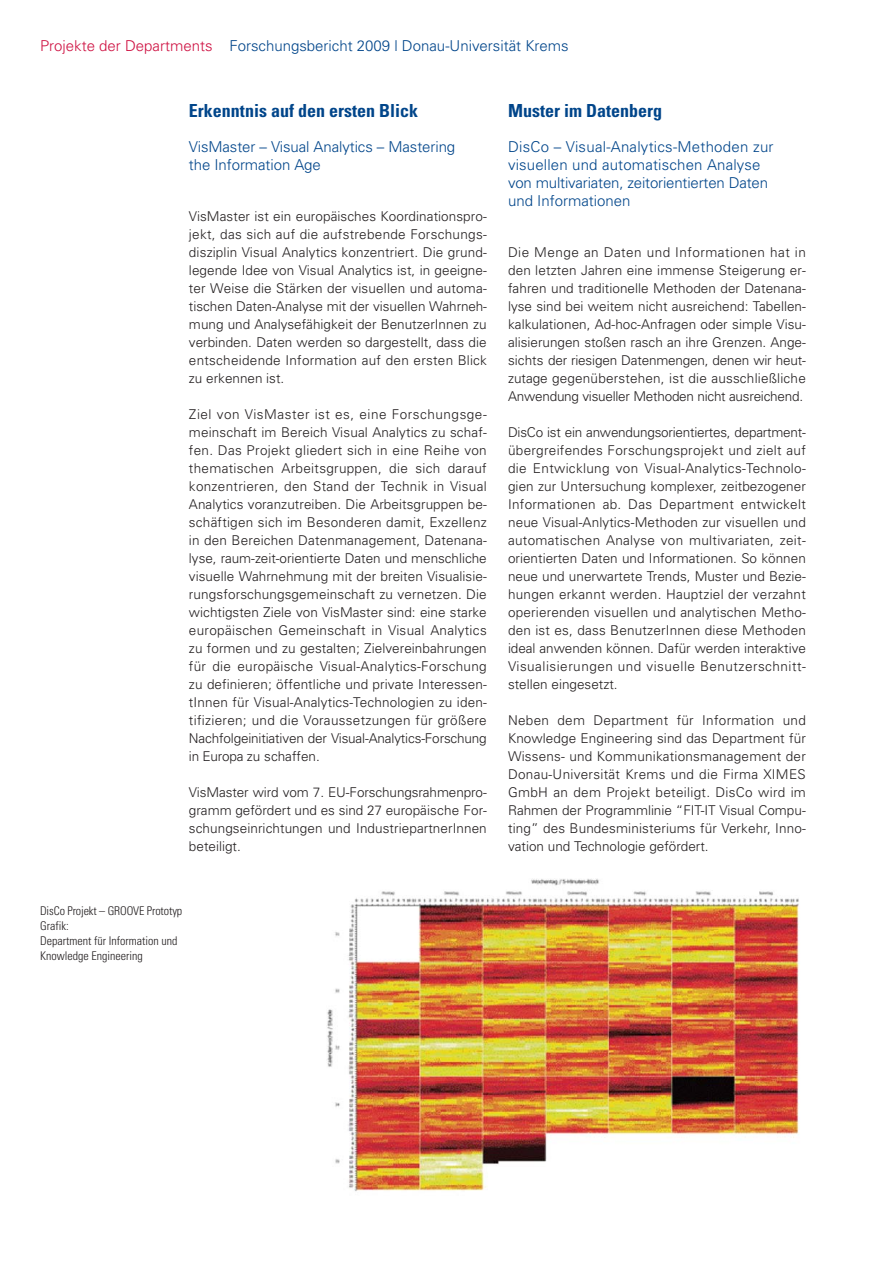
<style>
.page{position:relative;width:893px;height:1263px;background:#fff}
.page>*{position:absolute;margin:0;border:0;box-sizing:border-box;transform-origin:0 0}
.t1{font:700 condensed 18px "Univers";color:#00458a}
.t2{font:300 15px/18px "Univers";color:#00458a}
.t3{font:300 13.5px/18px "Univers";color:#231f20;text-align:justify}
.t4{font:300 condensed 12px/15px "Univers";color:#231f20}
.s1{color:#ce1041}
</style>
<div class="page">
<img style="left:327px;top:879px;width:473px;height:312px">
<p class="t2" style="left:40px;top:38px;width:530px"><span class="s1">Projekte der Departments</span> Forschungsbericht 2009 | Donau-Universität Krems</p>
<h1 class="t1" style="left:189px;top:104px;width:230px">Erkenntnis auf den ersten Blick</h1>
<p class="t2" style="left:189px;top:139px;width:268px">VisMaster – Visual Analytics – Mastering the Information Age</p>
<p class="t3" style="left:189px;top:208px;width:299px">VisMaster ist ein europäisches Koordinationspro&shy;jekt, das sich auf die aufstrebende Forschungs&shy;disziplin Visual Analytics konzentriert. Die grund&shy;legende Idee von Visual Analytics ist, in geeigne&shy;ter Weise die Stärken der visuellen und automa&shy;tischen Daten-Analyse mit der visuellen Wahrneh&shy;mung und Analysefähigkeit der BenutzerInnen zu verbinden. Daten werden so dargestellt, dass die entscheidende Information auf den ersten Blick zu erkennen ist.</p>
<p class="t3" style="left:189px;top:406px;width:299px">Ziel von VisMaster ist es, eine Forschungsge&shy;meinschaft im Bereich Visual Analytics zu schaf&shy;fen. Das Projekt gliedert sich in eine Reihe von thematischen Arbeitsgruppen, die sich darauf konzentrieren, den Stand der Technik in Visual Analytics voranzutreiben. Die Arbeitsgruppen be&shy;schäftigen sich im Besonderen damit, Exzellenz in den Bereichen Datenmanagement, Datenana&shy;lyse, raum-zeit-orientierte Daten und menschliche visuelle Wahrnehmung mit der breiten Visualisie&shy;rungsforschungsgemeinschaft zu vernetzen. Die wichtigsten Ziele von VisMaster sind: eine starke europäischen Gemeinschaft in Visual Analytics zu formen und zu gestalten; Zielvereinbahrungen für die europäische Visual-Analytics-Forschung zu definieren; öffentliche und private Interessen&shy;tInnen für Visual-Analytics-Technologien zu iden&shy;tifizieren; und die Voraussetzungen für größere Nachfolgeinitiativen der Visual-Analytics-Forschung in Europa zu schaffen.</p>
<p class="t3" style="left:189px;top:784px;width:299px">VisMaster wird vom 7. EU-Forschungsrahmenpro&shy;gramm gefördert und es sind 27 europäische For&shy;schungseinrichtungen und IndustriepartnerInnen beteiligt.</p>
<p class="t4" style="left:40px;top:904px;width:144px">DisCo Projekt – GROOVE Prototyp<br>Grafik:<br>Department für Information und<br>Knowledge Engineering</p>
<h1 class="t1" style="left:508px;top:104px;width:155px">Muster im Datenberg</h1>
<p class="t2" style="left:508px;top:139px;width:267px">DisCo – Visual-Analytics-Methoden zur visuellen und automatischen Analyse von multivariaten, zeitorientierten Daten und Informationen</p>
<p class="t3" style="left:508px;top:244px;width:299px">Die Menge an Daten und Informationen hat in den letzten Jahren eine immense Steigerung er&shy;fahren und traditionelle Methoden der Datenana&shy;lyse sind bei weitem nicht ausreichend: Tabellen&shy;kalkulationen, Ad-hoc-Anfragen oder simple Visu&shy;alisierungen stoßen rasch an ihre Grenzen. Ange&shy;sichts der riesigen Datenmengen, denen wir heut&shy;zutage gegenüberstehen, ist die ausschließliche Anwendung visueller Methoden nicht ausreichend.</p>
<p class="t3" style="left:508px;top:424px;width:299px">DisCo ist ein anwendungsorientiertes, department&shy;übergreifendes Forschungsprojekt und zielt auf die Entwicklung von Visual-Analytics-Technolo&shy;gien zur Untersuchung komplexer, zeitbezogener Informationen ab. Das Department entwickelt neue Visual-Anlytics-Methoden zur visuellen und automatischen Analyse von multivariaten, zeit&shy;orientierten Daten und Informationen. So können neue und unerwartete Trends, Muster und Bezie&shy;hungen erkannt werden. Hauptziel der verzahnt operierenden visuellen und analytischen Metho&shy;den ist es, dass BenutzerInnen diese Methoden ideal anwenden können. Dafür werden interaktive Visualisierungen und visuelle Benutzerschnitt&shy;stellen eingesetzt.</p>
<p class="t3" style="left:508px;top:712px;width:299px">Neben dem Department für Information und Knowledge Engineering sind das Department für Wissens- und Kommunikationsmanagement der Donau-Universität Krems und die Firma XIMES GmbH an dem Projekt beteiligt. DisCo wird im Rahmen der Programmlinie “FIT-IT Visual Compu&shy;ting” des Bundesministeriums für Verkehr, Inno&shy;vation und Technologie gefördert.</p>
</div>
